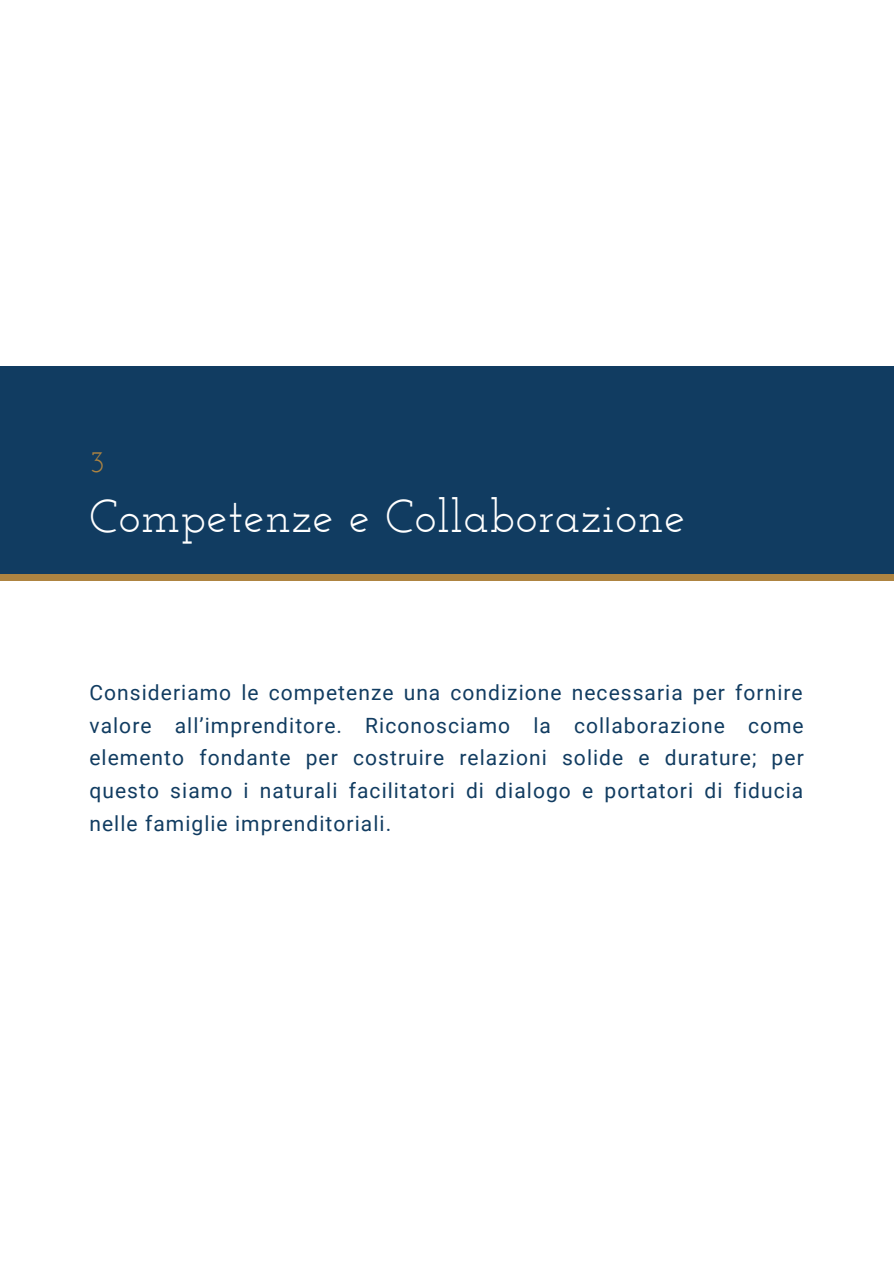
<style>
.page{position:relative;width:894px;height:1264px;background:#fff}
.page>*{position:absolute;margin:0;border:0;box-sizing:border-box;transform-origin:0 0}
.t1{font:46.5px "Josefin Slab";letter-spacing:.02em;color:#fff}
.t2{font:30px "Josefin Slab";color:#ae8441}
.t3{font:21px/32.7px "Roboto";letter-spacing:.05em;color:#113c61;text-align:justify}
</style>
<div class="page">
<div style="left:0;top:366px;width:893px;height:212px;background:#113c61"></div>
<div style="left:0;top:574px;width:893px;height:7px;background:#ae8441"></div>
<p class="t2" style="left:89px;top:449px;width:17px">3</p>
<p class="t1" style="left:89px;top:497px;width:597px">Competenze e Collaborazione</p>
<p class="t3" style="left:89px;top:676px;width:715px">Consideriamo le competenze una condizione necessaria per fornire valore all’imprenditore. Riconosciamo la collaborazione come elemento fondante per costruire relazioni solide e durature; per questo siamo i naturali facilitatori di dialogo e portatori di fiducia nelle famiglie imprenditoriali.</p>
</div>
